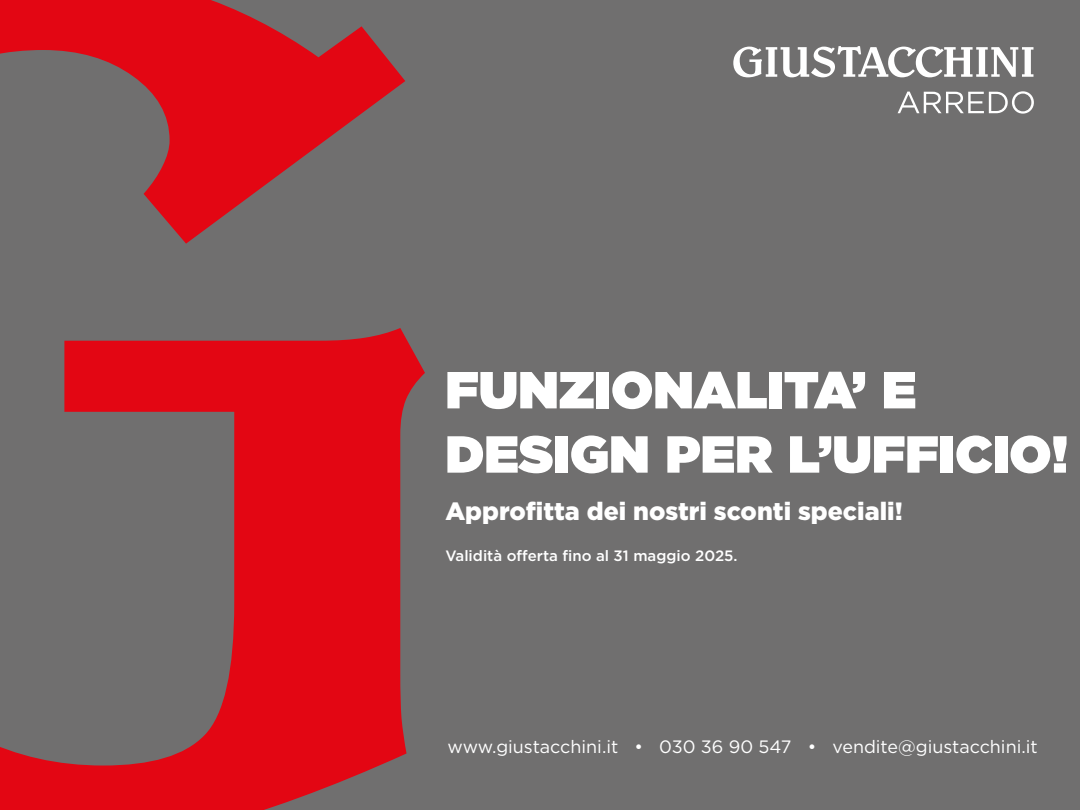
<style>
.page{position:relative;width:1080px;height:810px;background:#706f6f}
.page>*{position:absolute;margin:0;border:0;box-sizing:border-box;transform-origin:0 0}
.t1{font:900 52px/64.2px "Gotham";color:#fff}
.t2{font:900 25px "Gotham";color:#fff}
.t3{font:17.9px "Gotham";color:#fff}
.t4{font:500 15px "Gotham";color:#fff}
</style>
<div class="page">
<svg style="left:0;top:0;width:425px;height:810px"></svg>
<svg style="left:898px;top:91px;width:136px;height:23px"></svg>
<svg style="left:733px;top:46px;width:300px;height:31px"></svg>
<h1 class="t1" style="left:445px;top:357px;width:625px">FUNZIONALITA’ E<br>DESIGN PER L’UFFICIO!</h1>
<h2 class="t2" style="left:445px;top:497px;width:459px">Approfitta dei nostri sconti speciali!</h2>
<p class="t4" style="left:445px;top:546px;width:294px">Validità offerta fino al 31 maggio 2025.</p>
<p class="t3" style="left:447px;top:736px;width:592px">www.giustacchini.it • 030 36 90 547 • vendite@giustacchini.it</p>
</div>
